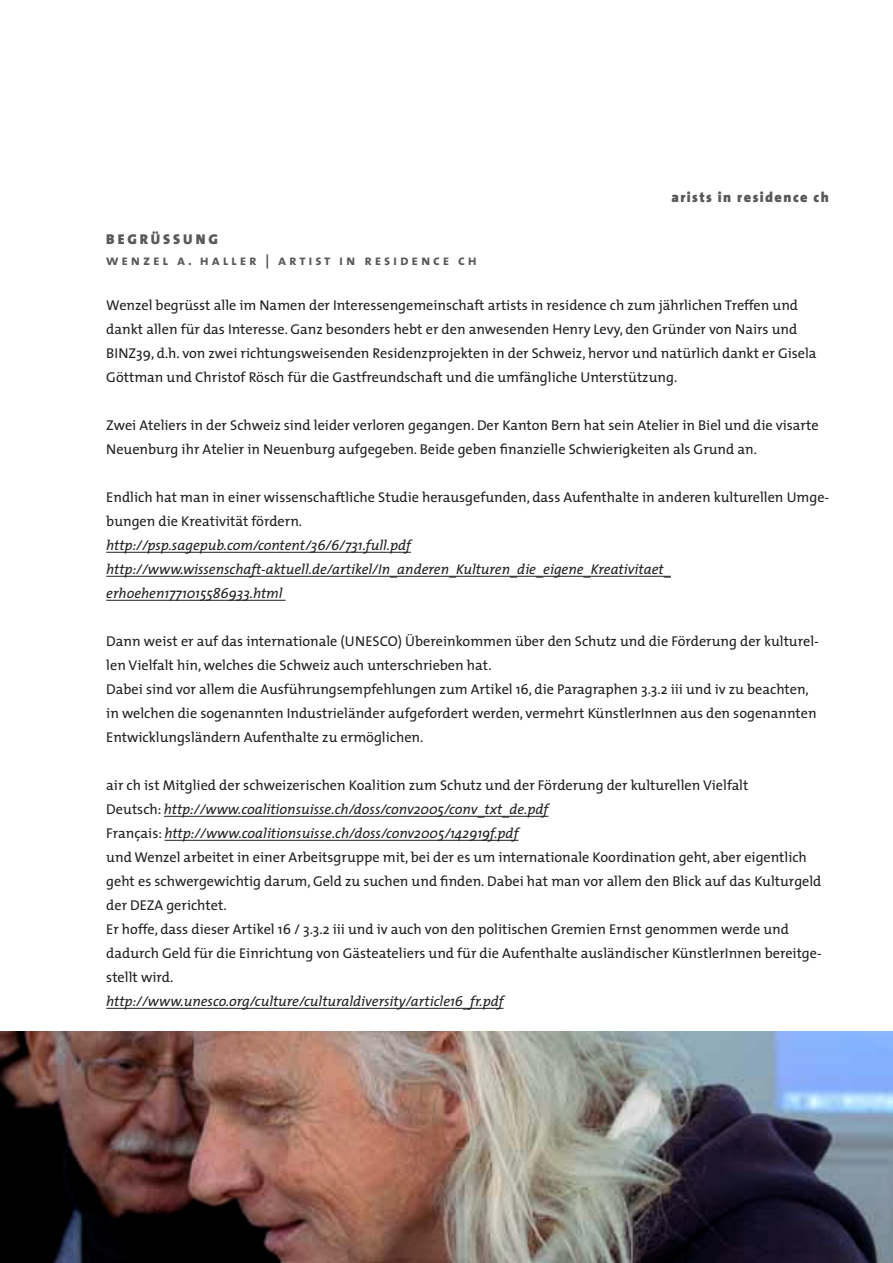
<style>
.page{position:relative;width:893px;height:1263px;background:#fff}
.page>*{position:absolute;margin:0;border:0;box-sizing:border-box;transform-origin:0 0}
.t1{font:14.25px/24px "The Mix";color:#231f20}
.t2{font:italic 14.25px/24px "The Mix";color:#231f20}
.t3{font:14.25px "The Mix Bold Caps";letter-spacing:.2em;color:#58595b}
.t4{font:900 14.25px "The Sans";letter-spacing:.1em;color:#58595b}
.t5{font:14.25px "The Mix Black Caps";letter-spacing:.2em;color:#58595b}
.s1{font-style:italic}
</style>
<div class="page">
<hr style="left:106px;top:552px;width:305px;height:1px;background:#231f20">
<hr style="left:106px;top:576px;width:565px;height:1px;background:#231f20">
<hr style="left:106px;top:600px;width:180px;height:1px;background:#231f20">
<hr style="left:164px;top:816px;width:384px;height:1px;background:#231f20">
<hr style="left:164px;top:840px;width:354px;height:1px;background:#231f20">
<hr style="left:106px;top:1008px;width:398px;height:1px;background:#231f20">
<img style="left:0;top:1031px;width:893px;height:232px">
<p class="t4" style="left:671px;top:185px;width:159px">arists in residence ch</p>
<p class="t5" style="left:106px;top:227px;width:113px">BEGRÜSSUNG</p>
<p class="t3" style="left:106px;top:248px;width:372px">wenzel a. haller | artist in residence ch</p>
<p class="t1" style="left:106px;top:293px;width:712px">Wenzel begrüsst alle im Namen der Interessengemeinschaft artists in residence ch zum jährlichen Treffen und dankt allen für das Interesse. Ganz besonders hebt er den anwesenden Henry Levy, den Gründer von Nairs und BINZ39, d.h. von zwei richtungsweisenden Residenzprojekten in der Schweiz, hervor und natürlich dankt er Gisela Göttman und Christof Rösch für die Gastfreundschaft und die umfängliche Unterstützung.</p>
<p class="t1" style="left:106px;top:413px;width:714px">Zwei Ateliers in der Schweiz sind leider verloren gegangen. Der Kanton Bern hat sein Atelier in Biel und die visarte<br>Neuenburg ihr Atelier in Neuenburg aufgegeben. Beide geben finanzielle Schwierigkeiten als Grund an.</p>
<p class="t1" style="left:106px;top:485px;width:724px">Endlich hat man in einer wissenschaftliche Studie herausgefunden, dass Aufenthalte in anderen kulturellen Umge&shy;bungen die Kreativität fördern.</p>
<p class="t2" style="left:106px;top:533px;width:566px">http://psp.sagepub.com/content/36/6/731.full.pdf http://www.wissenschaft-aktuell.de/artikel/In_anderen_Kulturen_die_eigene_Kreativitaet_ erhoehen1771015586933.html</p>
<p class="t1" style="left:106px;top:629px;width:714px">Dann weist er auf das internationale (UNESCO) Übereinkommen über den Schutz und die Förderung der kulturel&shy;len Vielfalt hin, welches die Schweiz auch unterschrieben hat.<br>Dabei sind vor allem die Ausführungsempfehlungen zum Artikel 16, die Paragraphen 3.3.2 iii und iv zu beachten, in welchen die sogenannten Industrieländer aufgefordert werden, vermehrt KünstlerInnen aus den sogenannten Entwicklungsländern Aufenthalte zu ermöglichen.</p>
<p class="t1" style="left:106px;top:773px;width:717px">air ch ist Mitglied der schweizerischen Koalition zum Schutz und der Förderung der kulturellen Vielfalt<br>Deutsch: <span class="s1">http://www.coalitionsuisse.ch/doss/conv2005/conv_txt_de.pdf<br></span>Français: <span class="s1">http://www.coalitionsuisse.ch/doss/conv2005/142919f.pdf<br></span>und Wenzel arbeitet in einer Arbeitsgruppe mit, bei der es um internationale Koordination geht, aber eigentlich geht es schwergewichtig darum, Geld zu suchen und finden. Dabei hat man vor allem den Blick auf das Kulturgeld der DEZA gerichtet.<br>Er hoffe, dass dieser Artikel 16 / 3.3.2 iii und iv auch von den politischen Gremien Ernst genommen werde und dadurch Geld für die Einrichtung von Gästeateliers und für die Aufenthalte ausländischer KünstlerInnen bereitge&shy;stellt wird.</p>
<p class="t2" style="left:106px;top:989px;width:399px">http://www.unesco.org/culture/culturaldiversity/article16_fr.pdf</p>
</div>
